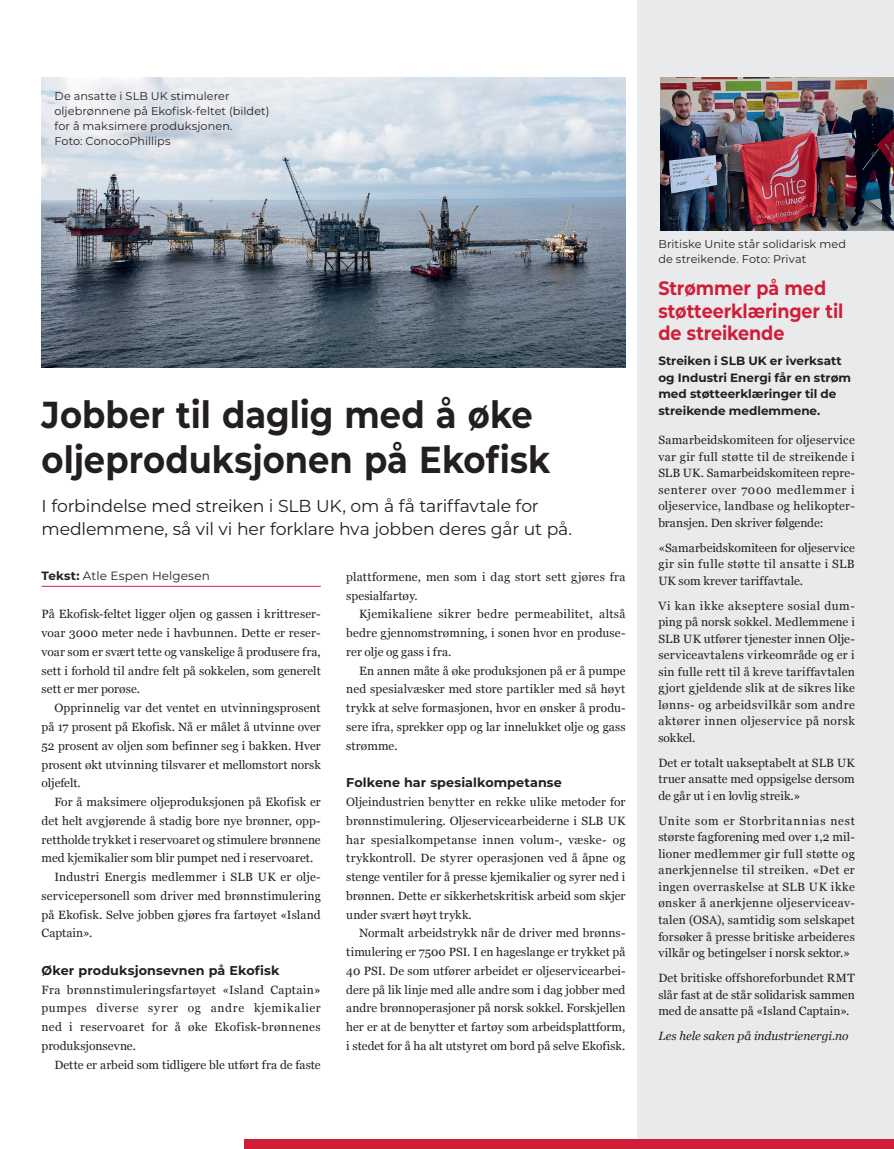
<style>
.page{position:relative;width:894px;height:1149px;background:#fff}
.page>*{position:absolute;margin:0;border:0;box-sizing:border-box;transform-origin:0 0}
.t1{font:700 37.5px/45.2px "Montserrat";color:#231f20;scale:.9 1}
.t2{font:700 19.5px/22.5px "Montserrat";letter-spacing:-.005em;color:#d01e39;scale:.9 1}
.t3{font:17.25px/22.5px "Montserrat";letter-spacing:-.01em;color:#231f20}
.t4{font:700 12.75px "Montserrat";letter-spacing:.01em;color:#231f20}
.t5{font:12px/18.8px "Georgia";letter-spacing:.005em;color:#231f20;text-align:justify}
.t6{font:700 12px/16.5px "Montserrat";color:#231f20}
.t7{font:italic 12px "Georgia";letter-spacing:.005em;color:#231f20}
.t8{font:12px "Montserrat";letter-spacing:.01em;color:#231f20}
.t9{font:11.25px/15px "Montserrat";letter-spacing:.005em;color:#231f20}
.s1{font-weight:700}
</style>
<div class="page">
<hr style="left:42px;top:586px;width:279px;height:1px;background:#d01e39">
<div style="left:637px;top:0;width:257px;height:1148px;background:#e9eaeb"></div>
<img style="left:42px;top:77px;width:583px;height:291px">
<div style="left:245px;top:1139px;width:649px;height:9px;background:#d01e39"></div>
<img style="left:660px;top:77px;width:234px;height:154px">
<p class="t9" style="left:54px;top:88px;width:216px">De ansatte i SLB UK stimulerer oljebrønnene på Ekofisk-feltet (bildet) for å maksimere produksjonen.<br>Foto: ConocoPhillips</p>
<h1 class="t1" style="left:42px;top:390px;width:567px">Jobber til daglig med å øke oljeproduksjonen på Ekofisk</h1>
<h3 class="t3" style="left:42px;top:494px;width:532px">I forbindelse med streiken i SLB UK, om å få tariffavtale for medlemmene, så vil vi her forklare hva jobben deres går ut på.</h3>
<p class="t8" style="left:42px;top:567px;width:170px"><span class="s1">Tekst:</span> Atle Espen Helgesen</p>
<p class="t5" style="left:42px;top:604px;width:281px">På Ekofisk-feltet ligger oljen og gassen i krittreser&shy;voar 3000 meter nede i havbunnen. Dette er reser&shy;voar som er svært tette og vanskelige å produsere fra, sett i forhold til andre felt på sokkelen, som generelt sett er mer porøse.</p>
<p class="t5" style="left:42px;top:698px;width:281px;text-indent:13px">Opprinnelig var det ventet en utvinningsprosent på 17 prosent på Ekofisk. Nå er målet å utvinne over 52 prosent av oljen som befinner seg i bakken. Hver prosent økt utvinning tilsvarer et mellomstort norsk oljefelt.</p>
<p class="t5" style="left:54px;top:792px;width:268px">For å maksimere oljeproduksjonen på Ekofisk er</p>
<p class="t5" style="left:42px;top:810px;width:281px">det helt avgjørende å stadig bore nye brønner, opp-</p>
<p class="t5" style="left:42px;top:829px;width:281px">rettholde trykket i reservoaret og stimulere brønnene</p>
<p class="t5" style="left:42px;top:848px;width:273px">med kjemikalier som blir pumpet ned i reservoaret.</p>
<p class="t5" style="left:54px;top:867px;width:268px">Industri Energis medlemmer i SLB UK er olje-</p>
<p class="t5" style="left:42px;top:885px;width:281px">servicepersonell som driver med brønnstimulering</p>
<p class="t5" style="left:42px;top:904px;width:281px">på Ekofisk. Selve jobben gjøres fra fartøyet «Island</p>
<p class="t5" style="left:42px;top:923px;width:52px">Captain».</p>
<p class="t4" style="left:42px;top:961px;width:239px">Øker produksjonsevnen på Ekofisk</p>
<p class="t5" style="left:42px;top:979px;width:281px">Fra brønnstimuleringsfartøyet «Island Captain» pumpes diverse syrer og andre kjemikalier ned i reservoaret for å øke Ekofisk-brønnenes produksjonsevne.</p>
<p class="t5" style="left:54px;top:1054px;width:268px">Dette er arbeid som tidligere ble utført fra de faste</p>
<p class="t5" style="left:346px;top:567px;width:281px">plattformene, men som i dag stort sett gjøres fra spesialfartøy.</p>
<p class="t5" style="left:346px;top:604px;width:281px;text-indent:13px">Kjemikaliene sikrer bedre permeabilitet, altså bedre gjennomstrømning, i sonen hvor en produse&shy;rer olje og gass i fra.</p>
<p class="t5" style="left:346px;top:660px;width:281px;text-indent:13px">En annen måte å øke produksjonen på er å pumpe ned spesialvæsker med store partikler med så høyt trykk at selve formasjonen, hvor en ønsker å produ&shy;sere ifra, sprekker opp og lar innelukket olje og gass strømme.</p>
<p class="t4" style="left:346px;top:773px;width:217px">Folkene har spesialkompetanse</p>
<p class="t5" style="left:346px;top:792px;width:281px">Oljeindustrien benytter en rekke ulike metoder for brønnstimulering. Oljeservicearbeiderne i SLB UK har spesialkompetanse innen volum-, væske- og trykkontroll. De styrer operasjonen ved å åpne og stenge ventiler for å presse kjemikalier og syrer ned i brønnen. Dette er sikkerhetskritisk arbeid som skjer under svært høyt trykk.</p>
<p class="t5" style="left:346px;top:923px;width:281px;text-indent:13px">Normalt arbeidstrykk når de driver med brønns&shy;timulering er 7500 PSI. I en hageslange er trykket på 40 PSI. De som utfører arbeidet er oljeservicearbei&shy;dere på lik linje med alle andre som i dag jobber med andre brønnoperasjoner på norsk sokkel. Forskjellen her er at de benytter et fartøy som arbeidsplattform, i stedet for å ha alt utstyret om bord på selve Ekofisk.</p>
<p class="t9" style="left:658px;top:236px;width:189px">Britiske Unite står solidarisk med de streikende. Foto: Privat</p>
<h2 class="t2" style="left:658px;top:276px;width:207px">Strømmer på med støtteerklæringer til de streikende</h2>
<p class="t6" style="left:658px;top:352px;width:194px">Streiken i SLB UK er iverksatt og Industri Energi får en strøm med støtteerklæringer til de streikende medlemmene.</p>
<p class="t5" style="left:658px;top:431px;width:198px;line-height:16.5px">Samarbeidskomiteen for oljeservice var gir full støtte til de streikende i SLB UK. Samarbeidskomiteen repre&shy;senterer over 7000 medlemmer i oljeservice, landbase og helikopter&shy;bransjen. Den skriver følgende:</p>
<p class="t5" style="left:658px;top:539px;width:198px;line-height:16.5px">«Samarbeidskomiteen for oljeservice gir sin fulle støtte til ansatte i SLB UK som krever tariffavtale.</p>
<p class="t5" style="left:658px;top:597px;width:198px;line-height:16.5px">Vi kan ikke akseptere sosial dum&shy;ping på norsk sokkel. Medlemmene i SLB UK utfører tjenester innen Olje&shy;serviceavtalens virkeområde og er i sin fulle rett til å kreve tariffavtalen gjort gjeldende slik at de sikres like lønns- og arbeidsvilkår som andre aktører innen oljeservice på norsk sokkel.</p>
<p class="t5" style="left:658px;top:754px;width:198px;line-height:16.5px">Det er totalt uakseptabelt at SLB UK truer ansatte med oppsigelse dersom de går ut i en lovlig streik.»</p>
<p class="t5" style="left:658px;top:812px;width:198px;line-height:16.5px">Unite som er Storbritannias nest største fagforening med over 1,2 mil&shy;lioner medlemmer gir full støtte og anerkjennelse til streiken. «Det er ingen overraskelse at SLB UK ikke ønsker å anerkjenne oljeserviceav&shy;talen (OSA), samtidig som selskapet forsøker å presse britiske arbeideres vilkår og betingelser i norsk sektor.»</p>
<p class="t5" style="left:658px;top:969px;width:198px;line-height:16.5px">Det britiske offshoreforbundet RMT slår fast at de står solidarisk sammen med de ansatte på «Island Captain».</p>
<p class="t7" style="left:658px;top:1027px;width:192px">Les hele saken på industrienergi.no</p>
</div>
